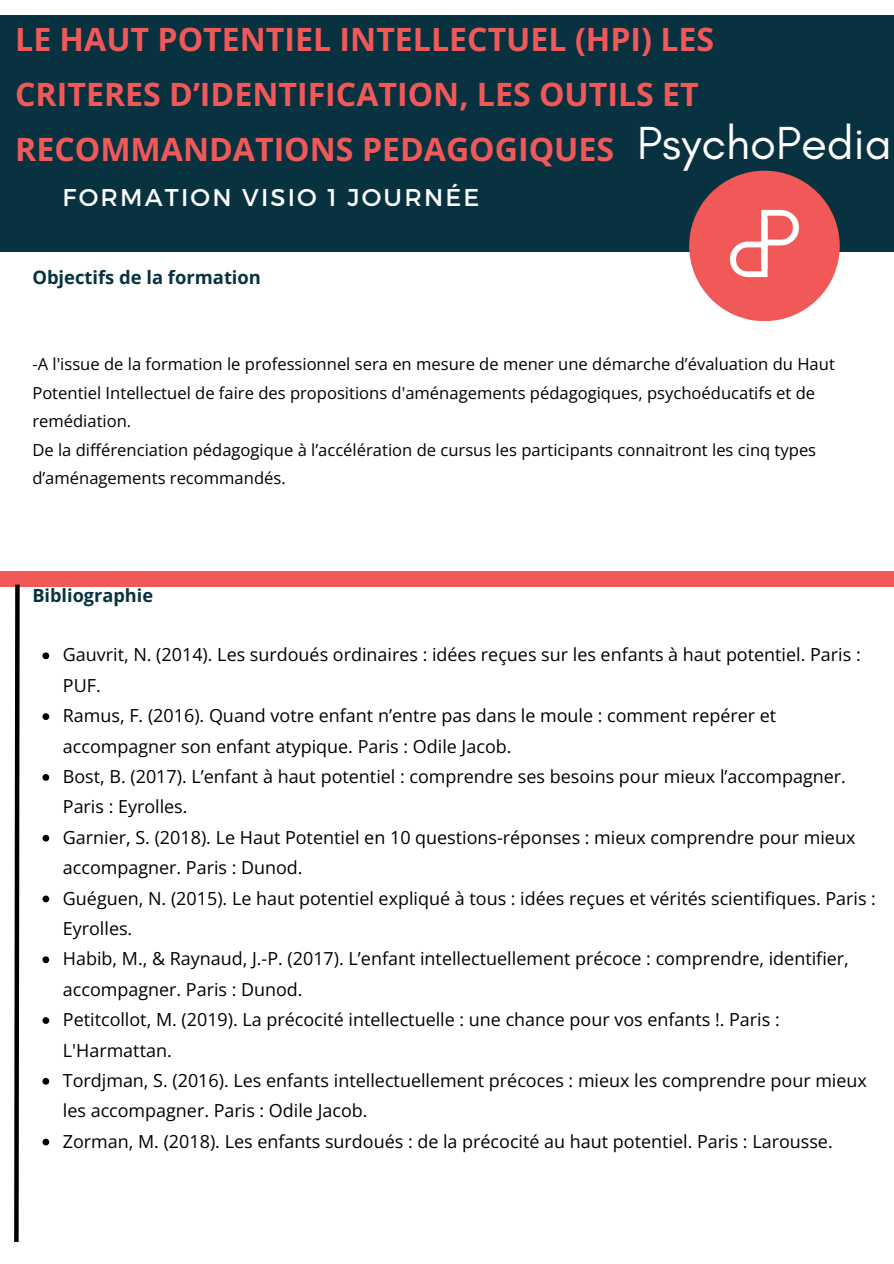
<style>
.page{position:relative;width:894px;height:1264px;background:#fff}
.page>*{position:absolute;margin:0;border:0;box-sizing:border-box;transform-origin:0 0}
.t1{font:86.55px "Glacial Indifference";color:#fff}
.t2{font:47.25px "Glacial Indifference";color:#fff}
.t3{font:700 32.1px/55.2px "Open Sans";color:#f15959}
.t4{font:24.15px "Montserrat";letter-spacing:.09em;color:#fff}
.t5{font:700 18.45px "Open Sans";color:#083240}
.t6{font:700 18.15px "Open Sans";color:#083240}
.t7{font:18px/30.5px "Open Sans";color:#000}
.t8{font:16.65px/28.5px "Open Sans";color:#000}
</style>
<div class="page">
<div style="left:0;top:15px;width:893px;height:237px;background:#083240"></div>
<div style="left:0;top:571px;width:892px;height:15px;background:#f15959"></div>
<svg style="left:42px;top:652px;width:7px;height:7px"></svg>
<svg style="left:42px;top:713px;width:7px;height:7px"></svg>
<svg style="left:42px;top:774px;width:7px;height:6px"></svg>
<svg style="left:42px;top:834px;width:7px;height:7px"></svg>
<svg style="left:42px;top:895px;width:7px;height:7px"></svg>
<svg style="left:42px;top:956px;width:7px;height:7px"></svg>
<svg style="left:42px;top:1017px;width:7px;height:6px"></svg>
<svg style="left:42px;top:1077px;width:7px;height:7px"></svg>
<svg style="left:42px;top:1138px;width:7px;height:7px"></svg>
<svg style="left:689px;top:171px;width:150px;height:150px"></svg>
<svg style="left:12px;top:584px;width:10px;height:658px"></svg>
<h3 class="t3" style="left:15px;top:11px;width:700px">LE HAUT POTENTIEL INTELLECTUEL (HPI) LES<br>CRITERES D’IDENTIFICATION, LES OUTILS ET<br>RECOMMANDATIONS PEDAGOGIQUES</h3>
<h2 class="t2" style="left:637px;top:114px;width:256px">PsychoPedia</h2>
<h3 class="t4" style="left:63px;top:181px;width:418px">FORMATION VISIO 1 JOURNÉE</h3>
<p class="t5" style="left:32px;top:264px;width:230px">Objectifs de la formation</p>
<h1 class="t1" style="left:754px;top:186px;width:47px">P</h1>
<h1 class="t1" style="left:773px;top:300px;width:47px;rotate:-180deg">P</h1>
<p class="t8" style="left:32px;top:350px;width:803px">-A l'issue de la formation le professionnel sera en mesure de mener une démarche d’évaluation du Haut Potentiel Intellectuel de faire des propositions d'aménagements pédagogiques, psychoéducatifs et de remédiation.<br>De la différenciation pédagogique à l’accélération de cursus les participants connaitront les cinq types d’aménagements recommandés.</p>
<p class="t6" style="left:32px;top:583px;width:122px">Bibliographie</p>
<p class="t7" style="left:63px;top:639px;width:814px">Gauvrit, N. (2014). Les surdoués ordinaires : idées reçues sur les enfants à haut potentiel. Paris :<br>PUF.<br>Ramus, F. (2016). Quand votre enfant n’entre pas dans le moule : comment repérer et accompagner son enfant atypique. Paris : Odile Jacob.<br>Bost, B. (2017). L’enfant à haut potentiel : comprendre ses besoins pour mieux l’accompagner.<br>Paris : Eyrolles.<br>Garnier, S. (2018). Le Haut Potentiel en 10 questions-réponses : mieux comprendre pour mieux accompagner. Paris : Dunod.<br>Guéguen, N. (2015). Le haut potentiel expliqué à tous : idées reçues et vérités scientifiques. Paris :<br>Eyrolles.<br>Habib, M., &amp; Raynaud, J.-P. (2017). L’enfant intellectuellement précoce : comprendre, identifier, accompagner. Paris : Dunod.<br>Petitcollot, M. (2019). La précocité intellectuelle : une chance pour vos enfants !. Paris :<br>L'Harmattan.<br>Tordjman, S. (2016). Les enfants intellectuellement précoces : mieux les comprendre pour mieux les accompagner. Paris : Odile Jacob.<br>Zorman, M. (2018). Les enfants surdoués : de la précocité au haut potentiel. Paris : Larousse.</p>
</div>
